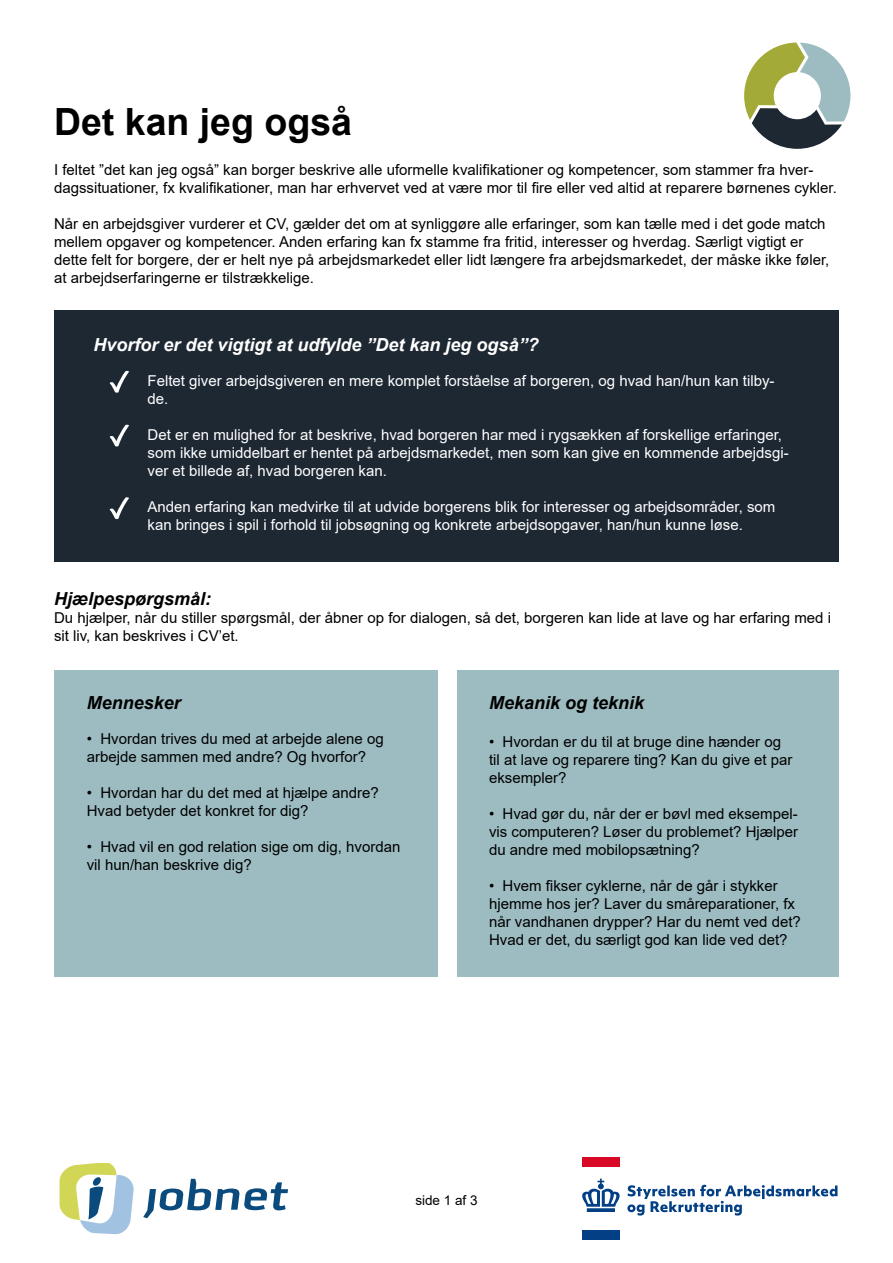
<style>
.page{position:relative;width:893px;height:1263px;background:#fff}
.page>*{position:absolute;margin:0;border:0;box-sizing:border-box;transform-origin:0 0}
.t1{font:700 37.5px "Arial";color:#000}
.t2{font:italic 700 18px "Arial";color:#fff}
.t3{font:italic 700 18px "Arial";color:#000}
.t4{font:15px/18px "Arial";color:#000}
.t5{font:15px/18px "Arial";color:#fff}
.t6{font:13.5px "Arial";color:#000}
</style>
<div class="page">
<svg style="left:744px;top:43px;width:106px;height:106px"></svg>
<svg style="left:627px;top:1185px;width:210px;height:30px"></svg>
<div style="left:582px;top:1157px;width:38px;height:10px;background:#d70926"></div>
<svg style="left:582px;top:1178px;width:38px;height:34px"></svg>
<div style="left:582px;top:1231px;width:38px;height:9px;background:#033f85"></div>
<svg style="left:143px;top:1179px;width:145px;height:39px"></svg>
<svg style="left:60px;top:1164px;width:74px;height:70px"></svg>
<div style="left:54px;top:310px;width:785px;height:251px;background:#1e2833"></div>
<div style="left:54px;top:670px;width:384px;height:307px;background:#9dbcc1"></div>
<div style="left:457px;top:670px;width:382px;height:307px;background:#9dbcc1"></div>
<svg style="left:109px;top:370px;width:20px;height:23px"></svg>
<svg style="left:109px;top:497px;width:20px;height:22px"></svg>
<svg style="left:109px;top:424px;width:20px;height:23px"></svg>
<h1 class="t1" style="left:54px;top:96px;width:300px">Det kan jeg også</h1>
<p class="t4" style="left:54px;top:161px;width:784px">I feltet ”det kan jeg også” kan borger beskrive alle uformelle kvalifikationer og kompetencer, som stammer fra hver&shy;dagssituationer, fx kvalifikationer, man har erhvervet ved at være mor til fire eller ved altid at reparere børnenes cykler.</p>
<p class="t4" style="left:54px;top:215px;width:777px">Når en arbejdsgiver vurderer et CV, gælder det om at synliggøre alle erfaringer, som kan tælle med i det gode match mellem opgaver og kompetencer. Anden erfaring kan fx stamme fra fritid, interesser og hverdag. Særligt vigtigt er dette felt for borgere, der er helt nye på arbejdsmarkedet eller lidt længere fra arbejdsmarkedet, der måske ikke føler, at arbejdserfaringerne er tilstrækkelige.</p>
<p class="t2" style="left:94px;top:333px;width:447px">Hvorfor er det vigtigt at udfylde ”Det kan jeg også”?</p>
<p class="t5" style="left:148px;top:371px;width:628px">Feltet giver arbejdsgiveren en mere komplet forståelse af borgeren, og hvad han/hun kan tilby&shy;de.</p>
<p class="t5" style="left:148px;top:425px;width:643px">Det er en mulighed for at beskrive, hvad borgeren har med i rygsækken af forskellige erfaringer, som ikke umiddelbart er hentet på arbejdsmarkedet, men som kan give en kommende arbejdsgi&shy;ver et billede af, hvad borgeren kan.</p>
<p class="t5" style="left:148px;top:497px;width:629px">Anden erfaring kan medvirke til at udvide borgerens blik for interesser og arbejdsområder, som kan bringes i spil i forhold til jobsøgning og konkrete arbejdsopgaver, han/hun kunne løse.</p>
<p class="t3" style="left:54px;top:587px;width:159px">Hjælpespørgsmål:</p>
<p class="t4" style="left:54px;top:609px;width:779px">Du hjælper, når du stiller spørgsmål, der åbner op for dialogen, så det, borgeren kan lide at lave og har erfaring med i sit liv, kan beskrives i CV’et.</p>
<p class="t3" style="left:87px;top:691px;width:96px">Mennesker</p>
<p class="t4" style="left:87px;top:729px;width:299px">• Hvordan trives du med at arbejde alene og arbejde sammen med andre? Og hvorfor?</p>
<p class="t4" style="left:87px;top:783px;width:294px">• Hvordan har du det med at hjælpe andre?<br>Hvad betyder det konkret for dig?</p>
<p class="t4" style="left:87px;top:837px;width:315px">• Hvad vil en god relation sige om dig, hvordan vil hun/han beskrive dig?</p>
<p class="t3" style="left:489px;top:691px;width:157px">Mekanik og teknik</p>
<p class="t4" style="left:489px;top:733px;width:305px">• Hvordan er du til at bruge dine hænder og til at lave og reparere ting? Kan du give et par eksempler?</p>
<p class="t4" style="left:489px;top:805px;width:311px;text-align:justify">• Hvad gør du, når der er bøvl med eksempel&shy;vis computeren? Løser du problemet? Hjælper du andre med mobilopsætning?</p>
<p class="t4" style="left:489px;top:877px;width:313px">• Hvem fikser cyklerne, når de går i stykker hjemme hos jer? Laver du småreparationer, fx når vandhanen drypper? Har du nemt ved det?<br>Hvad er det, du særligt god kan lide ved det?</p>
<p class="t6" style="left:415px;top:1191px;width:64px">side 1 af 3</p>
<p class="t6" style="left:470px;top:1191px;width:9px">2</p>
</div>
